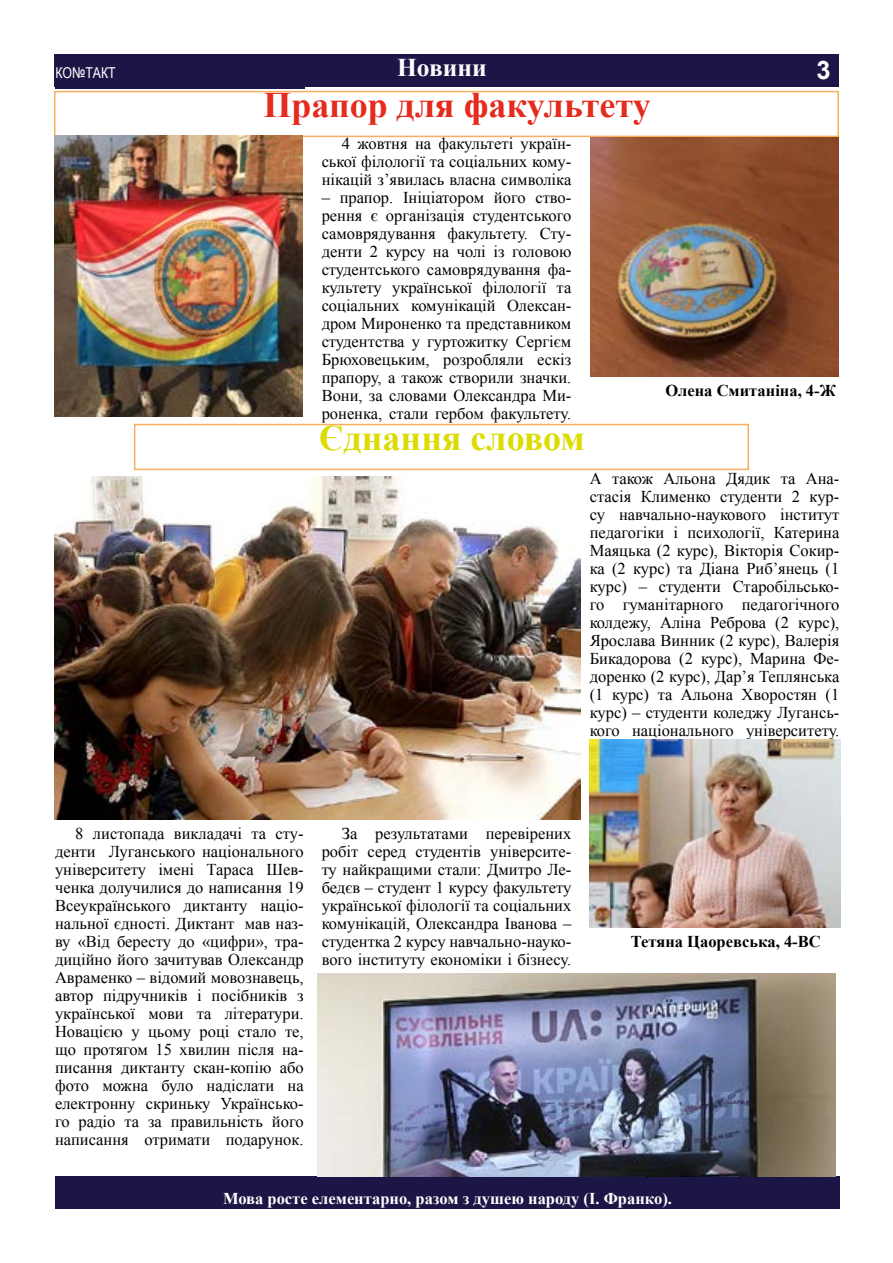
<style>
.page{position:relative;width:893px;height:1263px;background:#fff}
.page>*{position:absolute;margin:0;border:0;box-sizing:border-box;transform-origin:0 0}
.t1{font:700 36px "Times New Roman";color:#e52a1e}
.t2{font:700 36px "Times New Roman";color:#dcdc00}
.t3{font:700 25.5px "Times New Roman";color:#fefafc}
.t4{font:700 25.5px "Arial";color:#fff}
.t5{font:16.5px/18px "Times New Roman";color:#000;text-align:justify}
.t6{font:700 16.5px "Times New Roman";color:#fff}
.t7{font:700 16.5px "Times New Roman";color:#000}
.t8{font:15px "Arial Narrow";color:#fff}
</style>
<div class="page">
<div style="left:55px;top:1177px;width:785px;height:32px;background:#1b1646"></div>
<div style="left:54px;top:54px;width:785px;height:32px;background:#1b1646"></div>
<div style="left:56px;top:56px;width:249px;height:33px;background:#1b1646"></div>
<div style="left:54px;top:91px;width:785px;height:46px;border:2px solid #faaf5f"></div>
<img style="left:55px;top:136px;width:248px;height:281px">
<img style="left:591px;top:137px;width:248px;height:239px">
<div style="left:134px;top:424px;width:615px;height:46px;border:2px solid #faaf5f"></div>
<img style="left:55px;top:476px;width:526px;height:343px">
<img style="left:317px;top:974px;width:518px;height:203px">
<img style="left:590px;top:740px;width:250px;height:187px">
<p class="t8" style="left:56px;top:62px;width:62px">КО№ТАКТ</p>
<h2 class="t3" style="left:397px;top:50px;width:91px">Новини</h2>
<h2 class="t4" style="left:817px;top:53px;width:16px">3</h2>
<h1 class="t1" style="left:263px;top:80px;width:389px">Прапор для факультету</h1>
<p class="t5" style="left:322px;top:134px;width:251px;text-indent:20px">4 жовтня на факультеті україн&shy;ської філології та соціальних кому&shy;нікацій з’явилась власна символіка</p>
<p class="t5" style="left:322px;top:188px;width:251px">– прапор. Ініціатором його ство&shy;рення є організація студентського самоврядування факультету. Сту&shy;денти 2 курсу на чолі із головою студентського самоврядування фа&shy;культету української філології та соціальних комунікацій Олексан&shy;дром Мироненко та представником студентства у гуртожитку Сергієм Брюховецьким, розробляли ескіз прапору, а також створили значки.<br>Вони, за словами Олександра Ми&shy;роненка, стали гербом факультету.</p>
<h1 class="t2" style="left:319px;top:413px;width:267px">Єднання словом</h1>
<p class="t7" style="left:665px;top:379px;width:172px">Олена Смитаніна, 4-Ж</p>
<p class="t5" style="left:590px;top:469px;width:251px">А також Альона Дядик та Ана&shy;стасія Клименко студенти 2 кур&shy;су навчально-наукового інститут педагогіки і психології, Катерина Маяцька (2 курс), Вікторія Сокир&shy;ка (2 курс) та Діана Рибʼянець (1 курс) – студенти Старобільсько&shy;го гуманітарного педагогічного колдежу, Аліна Реброва (2 курс), Ярослава Винник (2 курс), Валерія Бикадорова (2 курс), Марина Фе&shy;доренко (2 курс), Дар’я Теплянська (1 курс) та Альона Хворостян (1 курс) – студенти коледжу Лугансь&shy;кого національного університету.</p>
<p class="t5" style="left:55px;top:824px;width:250px;text-indent:20px">8 листопада викладачі та сту&shy;денти Луганського національного університету імені Тараса Шев&shy;ченка долучилися до написання 19<br>Всеукраїнського диктанту націо&shy;нальної єдності. Диктант мав наз&shy;ву «Від бересту до «цифри», тра&shy;диційно його зачитував Олександр Авраменко – відомий мовознавець, автор підручників і посібників з української мови та літератури.<br>Новацією у цьому році стало те, що протягом 15 хвилин після на&shy;писання диктанту скан-копію або фото можна було надіслати на електронну скриньку Українсько&shy;го радіо та за правильність його написання отримати подарунок.</p>
<p class="t5" style="left:322px;top:824px;width:251px;text-indent:20px">За результатами перевірених робіт серед студентів університе&shy;ту найкращими стали: Дмитро Ле&shy;бедєв – студент 1 курсу факультету української філології та соціальних комунікацій, Олександра Іванова – студентка 2 курсу навчально-науко&shy;вого інституту економіки і бізнесу.</p>
<p class="t7" style="left:631px;top:930px;width:191px">Тетяна Цаоревська, 4-ВС</p>
<p class="t6" style="left:223px;top:1187px;width:450px">Мова росте елементарно, разом з душею народу (І. Франко).</p>
</div>
